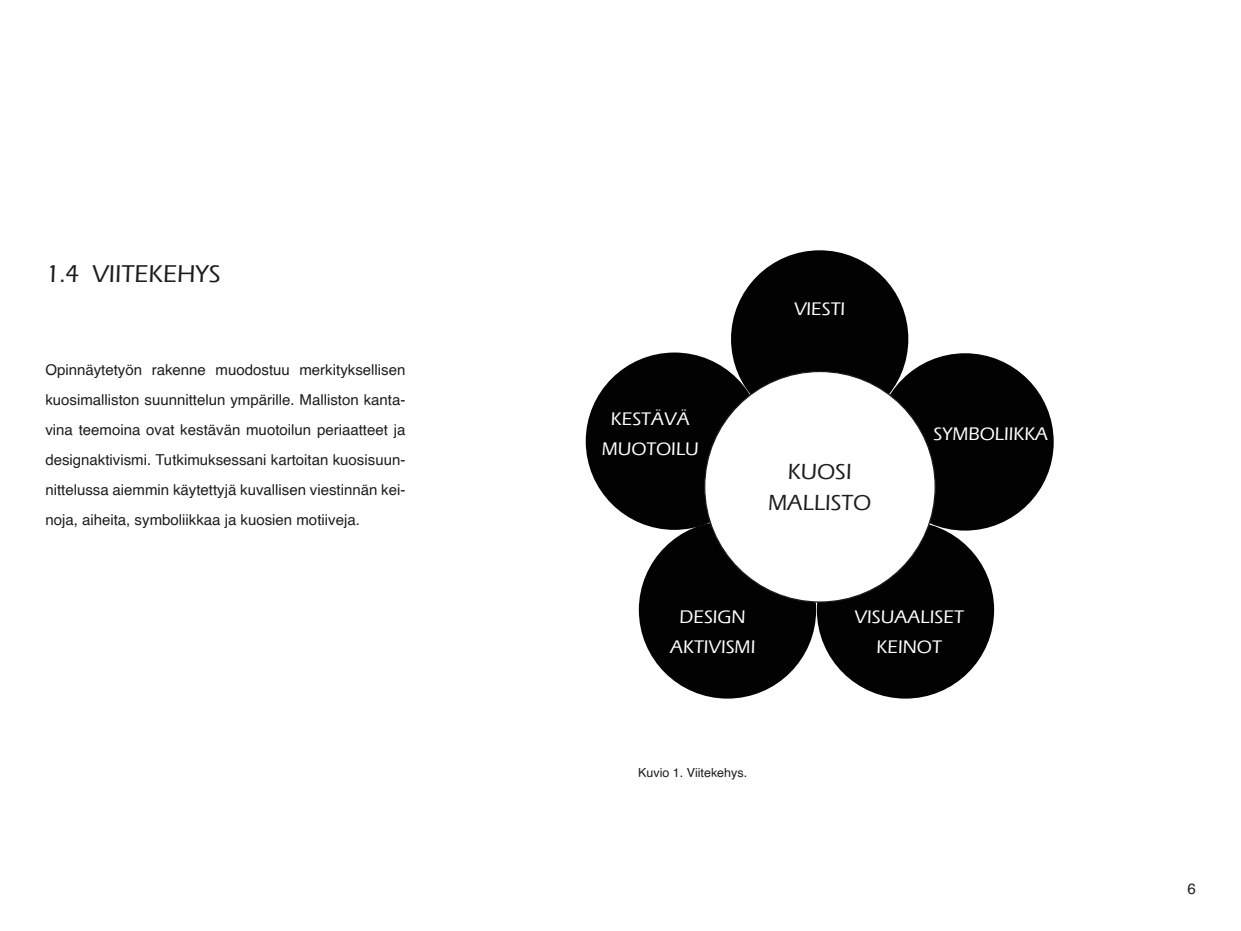
<style>
.page{position:relative;width:1241px;height:931px;background:#fff}
.page>*{position:absolute;margin:0;border:0;box-sizing:border-box;transform-origin:0 0}
.t1{font:500 25px "Eras ITC";color:#1d1d1b}
.t2{font:500 22.5px/30px "Eras ITC";color:#1d1d1b;text-align:right}
.t3{font:500 18.75px/30px "Eras ITC";color:#fff;text-align:center}
.t4{font:15px/30px "Helvetica";color:#1d1d1b;text-align:justify}
.t5{font:12.5px "Helvetica";color:#1d1d1b}
</style>
<div class="page">
<div style="left:585px;top:352px;width:178px;height:177px;background:#020202;border-radius:50%"></div>
<div style="left:876px;top:353px;width:177px;height:177px;background:#020202;border-radius:50%"></div>
<div style="left:638px;top:521px;width:178px;height:177px;background:#020202;border-radius:50%"></div>
<div style="left:816px;top:521px;width:177px;height:177px;background:#020202;border-radius:50%"></div>
<div style="left:731px;top:250px;width:177px;height:177px;background:#020202;border-radius:50%"></div>
<div style="left:704px;top:371px;width:231px;height:230px;background:#fff;border-radius:50%"></div>
<h1 class="t1" style="left:45px;top:260px;width:177px">1.4 VIITEKEHYS</h1>
<p class="t4" style="left:45px;top:355px;width:361px">Opinnäytetyön rakenne muodostuu merkityksellisen kuosimalliston suunnittelun ympärille. Malliston kanta&shy;vina teemoina ovat kestävän muotoilun periaatteet ja designaktivismi. Tutkimuksessani kartoitan kuosisuun&shy;nittelussa aiemmin käytettyjä kuvallisen viestinnän kei&shy;noja, aiheita, symboliikkaa ja kuosien motiiveja.</p>
<p class="t3" style="left:601px;top:403px;width:53px">KESTÄVÄ<br>MUOTO</p>
<p class="t3" style="left:671px;top:433px;width:29px">ILU</p>
<p class="t3" style="left:794px;top:294px;width:53px">VIESTI</p>
<h2 class="t2" style="left:768px;top:457px;width:89px">KUOSI<br>MALLISTO</h2>
<p class="t3" style="left:933px;top:418px;width:116px">SYMBOLIIKKA</p>
<p class="t3" style="left:670px;top:602px;width:87px;text-align:left;text-indent:10px">DESIGN<br>AKTIVISMI</p>
<p class="t3" style="left:854px;top:602px;width:53px">VISUAAL</p>
<p class="t3" style="left:929px;top:602px;width:25px">ISET</p>
<p class="t3" style="left:876px;top:632px;width:40px">KEINOT</p>
<p class="t5" style="left:638px;top:762px;width:110px">Kuvio 1 . Viitekehys.</p>
</div>
